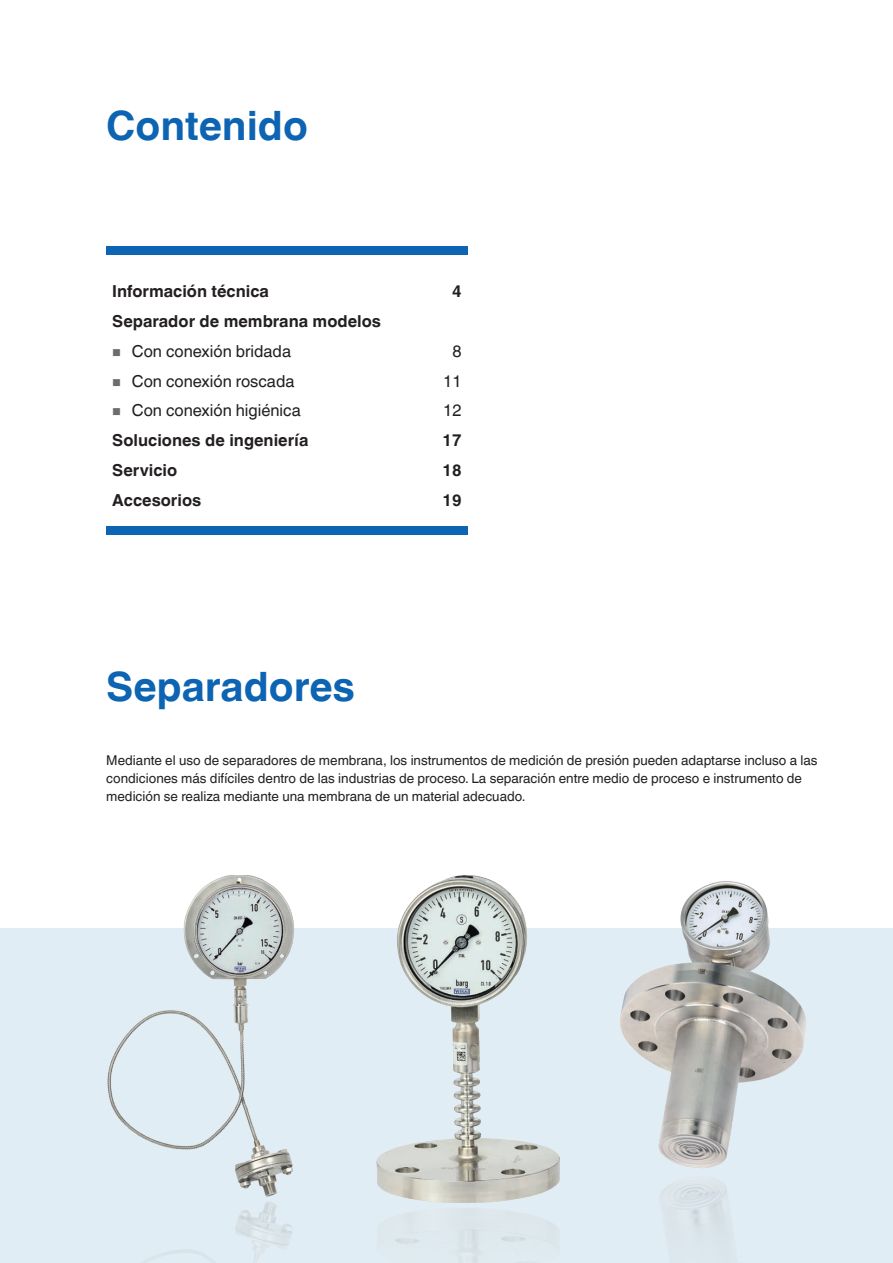
<style>
.page{position:relative;width:893px;height:1263px;background:#fff}
.page>*{position:absolute;margin:0;border:0;box-sizing:border-box;transform-origin:0 0}
.t1{font:700 40.5px "Helvetica World";color:#0c64b2}
.t2{font:700 16.5px "Helvetica World";color:#231f20}
.t3{font:16.5px "Helvetica World";color:#231f20}
.t4{font:13.5px/18px "Helvetica World";color:#231f20}
</style>
<div class="page">
<div style="left:0;top:928px;width:893px;height:335px;background:#e1edf4"></div>
<div style="left:106px;top:246px;width:362px;height:8px;background:#0c64b2"></div>
<div style="left:106px;top:526px;width:362px;height:9px;background:#0c64b2"></div>
<img style="left:376px;top:875px;width:184px;height:327px">
<img style="left:107px;top:875px;width:187px;height:322px">
<img style="left:147px;top:1202px;width:145px;height:61px">
<img style="left:620px;top:881px;width:186px;height:356px">
<h1 class="t1" style="left:106px;top:102px;width:203px">Contenido</h1>
<p class="t2" style="left:112px;top:282px;width:158px">Información técnica</p>
<p class="t2" style="left:452px;top:282px;width:11px">4</p>
<p class="t2" style="left:112px;top:312px;width:270px">Separador de membrana modelos</p>
<p class="t3" style="left:132px;top:341px;width:161px">Con conexión bridada</p>
<p class="t3" style="left:452px;top:341px;width:11px">8</p>
<p class="t3" style="left:132px;top:371px;width:164px">Con conexión roscada</p>
<p class="t3" style="left:443px;top:371px;width:20px">11</p>
<p class="t3" style="left:132px;top:401px;width:170px">Con conexión higiénica</p>
<p class="t3" style="left:443px;top:401px;width:20px">12</p>
<p class="t2" style="left:112px;top:431px;width:198px">Soluciones de ingeniería</p>
<p class="t2" style="left:442px;top:431px;width:21px">17</p>
<p class="t2" style="left:112px;top:460px;width:67px">Servicio</p>
<p class="t2" style="left:442px;top:460px;width:21px">18</p>
<p class="t2" style="left:112px;top:490px;width:91px">Accesorios</p>
<p class="t2" style="left:442px;top:490px;width:21px">19</p>
<h1 class="t1" style="left:106px;top:663px;width:250px">Separadores</h1>
<p class="t4" style="left:106px;top:751px;width:713px">Mediante el uso de separadores de membrana, los instrumentos de medición de presión pueden adaptarse incluso a las condiciones más difíciles dentro de las industrias de proceso. La separación entre medio de proceso e instrumento de medición se realiza mediante una membrana de un material adecuado.</p>
</div>
